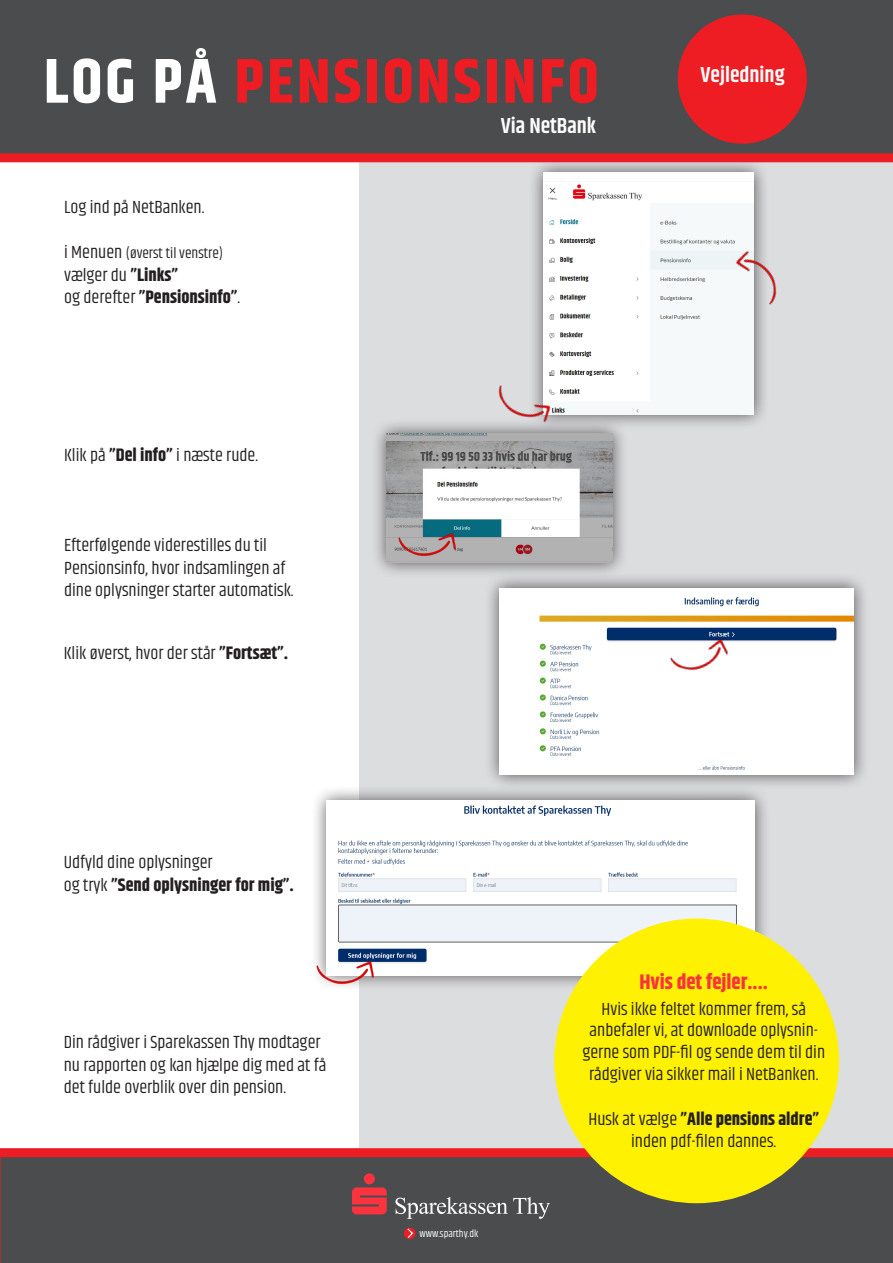
<style>
.page{position:relative;width:893px;height:1263px;background:#fff}
.page>*{position:absolute;margin:0;border:0;box-sizing:border-box;transform-origin:0 0}
.t1{font:700 63px "Khand";letter-spacing:.05em;color:#ee1d23}
.t2{font:600 21.9px "Khand";color:#fff}
.t3{font:700 21px "Khand";color:#fb333e}
.t4{font:18px/21.6px "Khand";color:#231f20;text-align:center}
.t5{font:700 18px "Khand";color:#231f20}
.t6{font:15px "Khand";color:#231f20}
.t7{font:10.5px "Khand";color:#fff}
.s1{color:#fff}
.s2{font-size:18px}
.s3{font-weight:700}
.s4{font-weight:400}
</style>
<div class="page">
<div style="left:359px;top:162px;width:534px;height:986px;background:#dcdddf"></div>
<div style="left:528px;top:157px;width:241px;height:273px;background:#231f20;opacity:.75"></div>
<img style="left:543px;top:173px;width:210px;height:241px">
<div style="left:311px;top:785px;width:459px;height:206px;background:#231f20;opacity:.75"></div>
<img style="left:327px;top:800px;width:428px;height:175px">
<div style="left:0;top:0;width:893px;height:162px;background:#4b4c4d"></div>
<svg style="left:0;top:1148px;width:893px;height:115px;background:#56494a"></svg>
<svg style="left:352px;top:1187px;width:35px;height:27px"></svg>
<div style="left:364px;top:1173px;width:11px;height:11px;background:#fb333e;border-radius:50%"></div>
<svg style="left:395px;top:1197px;width:155px;height:22px;background:#6e6f70"></svg>
<div style="left:404px;top:1227px;width:11px;height:12px;background:#ee1d23;border-radius:50%"></div>
<svg style="left:406px;top:1227px;width:8px;height:12px"></svg>
<div style="left:678px;top:15px;width:129px;height:129px;background:#ee1d23;border-radius:50%"></div>
<div style="left:554px;top:918px;width:285px;height:285px;background:#fff101;border-radius:50%"></div>
<div style="left:371px;top:418px;width:258px;height:160px;background:#231f20;opacity:.75"></div>
<img style="left:387px;top:433px;width:226px;height:130px">
<div style="left:484px;top:573px;width:386px;height:217px;background:#231f20;opacity:.75"></div>
<img style="left:500px;top:588px;width:354px;height:187px">
<img style="left:475px;top:357px;width:95px;height:95px">
<img style="left:392px;top:508px;width:71px;height:70px">
<img style="left:657px;top:612px;width:87px;height:87px">
<img style="left:311px;top:936px;width:70px;height:55px">
<img style="left:709px;top:227px;width:68px;height:98px">
<p class="t1" style="left:44px;top:37px;width:556px"><span class="s1">LOG PÅ</span> PENSIONSINFO</p>
<p class="t4" style="left:64px;top:198px;width:142px">Log ind på NetBanken.</p>
<p class="t6" style="left:64px;top:244px;width:161px"><span class="s2">i Menuen</span> (øverst til venstre)</p>
<p class="t4" style="left:64px;top:265px;width:116px">vælger du <span class="s3">”Links”</span></p>
<p class="t5" style="left:64px;top:285px;width:178px"><span class="s4">og derefter</span> ”Pensionsinfo”<span class="s4">.</span></p>
<p class="t4" style="left:64px;top:445px;width:195px">Klik på <span class="s3">”Del info”</span> i næste rude.</p>
<p class="t4" style="left:64px;top:535px;width:204px">Efterfølgende viderestilles du til</p>
<p class="t4" style="left:64px;top:558px;width:223px">Pensionsinfo, hvor indsamlingen af</p>
<p class="t4" style="left:64px;top:580px;width:231px">dine oplysninger starter automatisk.</p>
<p class="t4" style="left:64px;top:643px;width:226px">Klik øverst, hvor der står <span class="s3">”Fortsæt”.</span></p>
<p class="t4" style="left:64px;top:853px;width:150px">Udfyld dine oplysninger</p>
<p class="t5" style="left:64px;top:872px;width:232px"><span class="s4">og tryk</span> ”Send oplysninger for mig”.</p>
<p class="t2" style="left:501px;top:111px;width:97px">Via NetBank</p>
<p class="t2" style="left:701px;top:60px;width:85px">Vejledning</p>
<p class="t4" style="left:64px;top:1033px;width:258px">Din rådgiver i Sparekassen Thy modtager</p>
<p class="t4" style="left:64px;top:1055px;width:264px">nu rapporten og kan hjælpe dig med at få</p>
<p class="t4" style="left:64px;top:1078px;width:224px">det fulde overblik over din pension.</p>
<p class="t7" style="left:420px;top:1227px;width:60px">www.sparthy.dk</p>
<p class="t3" style="left:639px;top:967px;width:130px">Hvis det fejler....</p>
<p class="t4" style="left:582px;top:999px;width:244px">Hvis ikke feltet kommer frem, så anbefaler vi, at downloade oplysnin&shy;gerne som PDF-fil og sende dem til din rådgiver via sikker mail i NetBanken.</p>
<p class="t5" style="left:588px;top:1106px;width:232px"><span class="s4">Husk at vælge</span> ”Alle pensions aldre”</p>
<p class="t4" style="left:631px;top:1131px;width:147px">inden pdf-filen dannes.</p>
</div>
